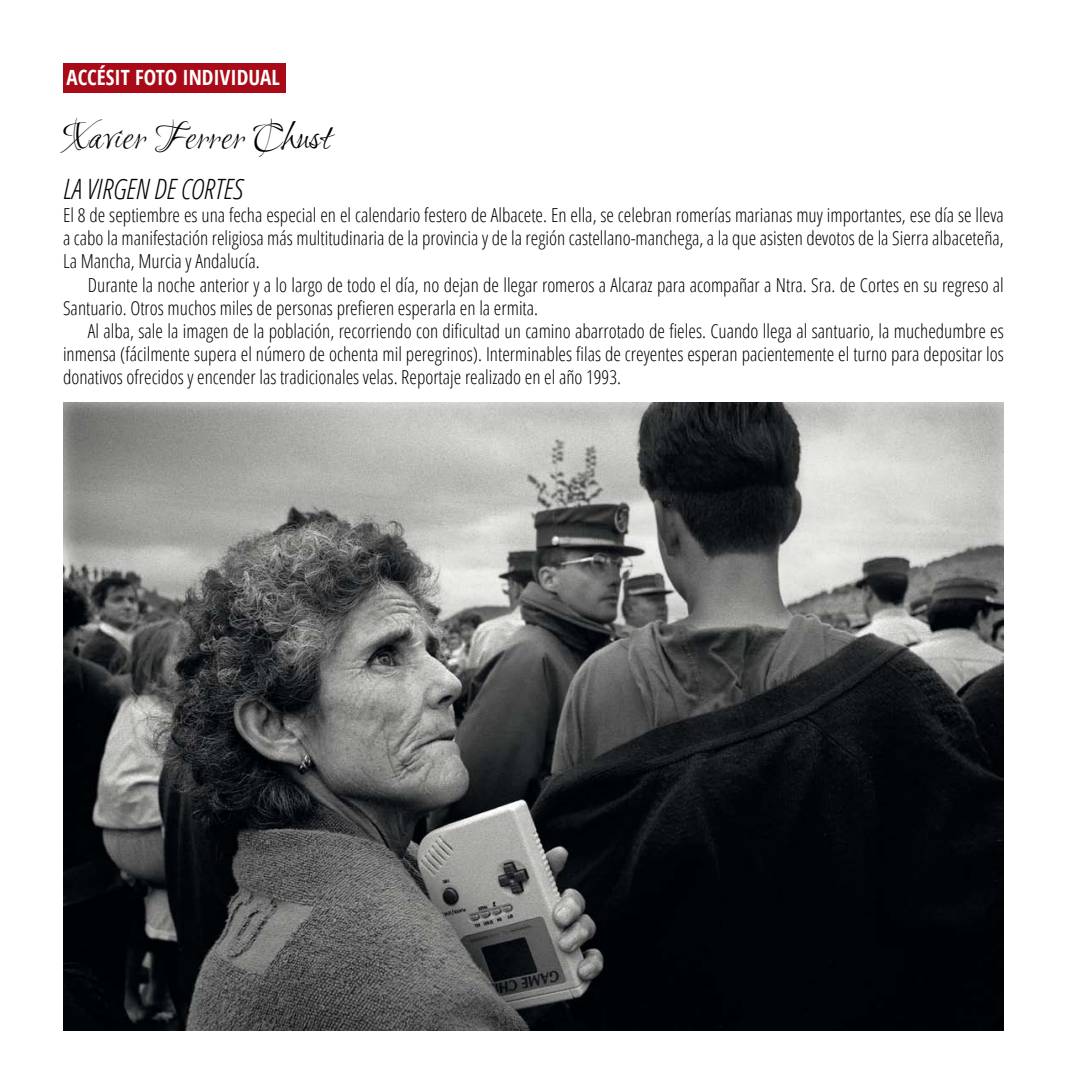
<style>
.page{position:relative;width:1067px;height:1067px;background:#fff}
.page>*{position:absolute;margin:0;border:0;box-sizing:border-box;transform-origin:0 0}
.t1{font:42px "Ruthie";color:#000}
.t2{font:italic 300 condensed 28px "Open Sans";color:#000}
.t3{font:700 condensed 21px "Open Sans";color:#fff}
.t4{font:300 condensed 19.25px/23.1px "Open Sans";color:#000;text-align:justify}
</style>
<div class="page">
<div style="left:63px;top:63px;width:222px;height:29px;background:#a80b17"></div>
<img style="left:63px;top:403px;width:941px;height:627px">
<p class="t3" style="left:67px;top:63px;width:215px">ACCÉSIT FOTO INDIVIDUAL</p>
<h1 class="t1" style="left:63px;top:114px;width:269px">Xavier Ferrer Chust</h1>
<h2 class="t2" style="left:63px;top:170px;width:181px">LA VIRGEN DE CORTES</h2>
<p class="t4" style="left:63px;top:203px;width:942px">El 8 de septiembre es una fecha especial en el calendario festero de Albacete. En ella, se celebran romerías marianas muy importantes, ese día se lleva a cabo la manifestación religiosa más multitudinaria de la provincia y de la región castellano-manchega, a la que asisten devotos de la Sierra albaceteña, La Mancha, Murcia y Andalucía.</p>
<p class="t4" style="left:63px;top:272px;width:942px;text-indent:25px">Durante la noche anterior y a lo largo de todo el día, no dejan de llegar romeros a Alcaraz para acompañar a Ntra. Sra. de Cortes en su regreso al<br>Santuario. Otros muchos miles de personas prefieren esperarla en la ermita.</p>
<p class="t4" style="left:63px;top:318px;width:942px;text-indent:25px">Al alba, sale la imagen de la población, recorriendo con dificultad un camino abarrotado de fieles. Cuando llega al santuario, la muchedumbre es inmensa (fácilmente supera el número de ochenta mil peregrinos). Interminables filas de creyentes esperan pacientemente el turno para depositar los donativos ofrecidos y encender las tradicionales velas. Reportaje realizado en el año 1993.</p>
</div>
